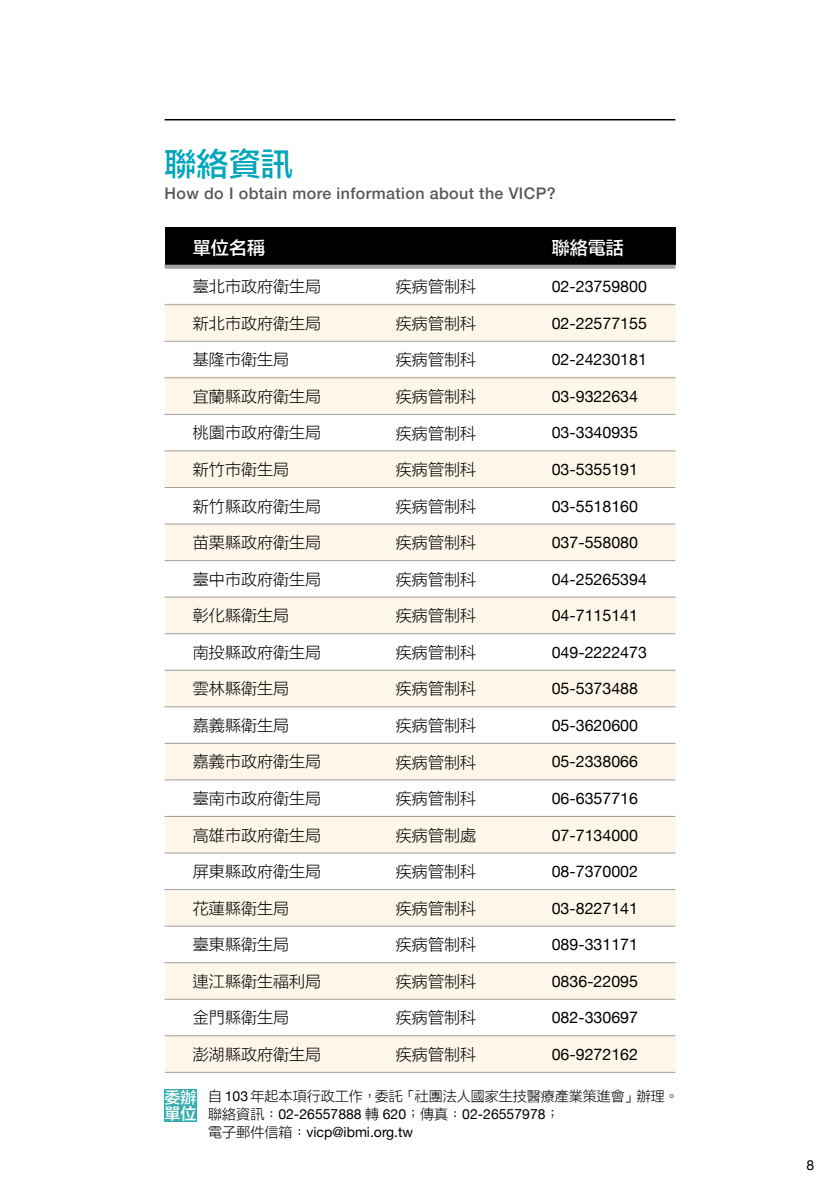
<style>
.page{position:relative;width:840px;height:1191px;background:#fff}
.page>*{position:absolute;margin:0;border:0;box-sizing:border-box;transform-origin:0 0}
.t1{font:32px "FZLTZHB B51 0";color:#00a6ba}
.t2{font:18px "FZLTZHB B51 0";color:#fff}
.t3{font:16px "FZLTXHB B51 0";color:#000}
.t4{font:16px "Helvetica Neue";color:#000}
.t5{font:500 16px "Helvetica Neue";letter-spacing:.025em;color:#595757}
.t6{font:16px/16px "FZLTZHB B51 0";color:#fff}
.t7{font:14px/18px "Helvetica Neue";color:#000}
.t8{font:14px "FZLTXHB B51 0";color:#000}
.s1{font-family:"Helvetica Neue"}
.s2{font-family:"FZLTXHB B51 0"}
</style>
<div class="page">
<div style="left:164px;top:303px;width:511px;height:38px;background:#fff6ea"></div>
<div style="left:164px;top:376px;width:511px;height:38px;background:#fff6ea"></div>
<div style="left:164px;top:449px;width:511px;height:38px;background:#fff6ea"></div>
<div style="left:164px;top:523px;width:511px;height:37px;background:#fff6ea"></div>
<div style="left:164px;top:596px;width:511px;height:37px;background:#fff6ea"></div>
<div style="left:164px;top:669px;width:511px;height:38px;background:#fff6ea"></div>
<div style="left:164px;top:742px;width:511px;height:38px;background:#fff6ea"></div>
<div style="left:164px;top:815px;width:511px;height:38px;background:#fff6ea"></div>
<div style="left:164px;top:889px;width:511px;height:37px;background:#fff6ea"></div>
<div style="left:164px;top:962px;width:511px;height:37px;background:#fff6ea"></div>
<div style="left:164px;top:1035px;width:511px;height:37px;background:#fff6ea"></div>
<div style="left:164px;top:227px;width:511px;height:38px;background:#000"></div>
<div style="left:164px;top:1088px;width:33px;height:33px;background:#3aacad"></div>
<svg style="left:164px;top:265px;width:511px;height:4px;background:#a6a7a7"></svg>
<hr style="left:164px;top:304px;width:511px;height:1px;background:#9fa0a0">
<hr style="left:164px;top:341px;width:511px;height:1px;background:#9fa0a0">
<hr style="left:164px;top:377px;width:511px;height:1px;background:#9fa0a0">
<hr style="left:164px;top:414px;width:511px;height:1px;background:#9fa0a0">
<hr style="left:164px;top:450px;width:511px;height:1px;background:#9fa0a0">
<hr style="left:164px;top:487px;width:511px;height:1px;background:#9fa0a0">
<hr style="left:164px;top:523px;width:511px;height:1px;background:#9fa0a0">
<hr style="left:164px;top:560px;width:511px;height:1px;background:#9fa0a0">
<hr style="left:164px;top:596px;width:511px;height:1px;background:#9fa0a0">
<hr style="left:164px;top:633px;width:511px;height:1px;background:#9fa0a0">
<hr style="left:164px;top:670px;width:511px;height:1px;background:#9fa0a0">
<hr style="left:164px;top:706px;width:511px;height:1px;background:#9fa0a0">
<hr style="left:164px;top:743px;width:511px;height:1px;background:#9fa0a0">
<hr style="left:164px;top:779px;width:511px;height:1px;background:#9fa0a0">
<hr style="left:164px;top:816px;width:511px;height:1px;background:#9fa0a0">
<hr style="left:164px;top:852px;width:511px;height:1px;background:#9fa0a0">
<hr style="left:164px;top:889px;width:511px;height:1px;background:#9fa0a0">
<hr style="left:164px;top:925px;width:511px;height:1px;background:#9fa0a0">
<hr style="left:164px;top:962px;width:511px;height:1px;background:#9fa0a0">
<hr style="left:164px;top:998px;width:511px;height:1px;background:#9fa0a0">
<hr style="left:164px;top:1035px;width:511px;height:1px;background:#9fa0a0">
<hr style="left:164px;top:1071px;width:511px;height:1px;background:#9fa0a0">
<hr style="left:164px;top:119px;width:511px;height:1px;background:#000">
<h1 class="t1" style="left:164px;top:145px;width:130px">聯絡資訊</h1>
<p class="t5" style="left:164px;top:181px;width:392px">How do I obtain more information about the VICP?</p>
<p class="t2" style="left:193px;top:237px;width:73px">單位名稱</p>
<p class="t3" style="left:193px;top:277px;width:129px">臺北市政府衛生局</p>
<p class="t3" style="left:193px;top:314px;width:129px">新北市政府衛生局</p>
<p class="t3" style="left:193px;top:350px;width:97px">基隆市衛生局</p>
<p class="t3" style="left:193px;top:387px;width:129px">宜蘭縣政府衛生局</p>
<p class="t3" style="left:193px;top:423px;width:129px">桃園市政府衛生局</p>
<p class="t3" style="left:193px;top:460px;width:97px">新竹市衛生局</p>
<p class="t3" style="left:193px;top:497px;width:129px">新竹縣政府衛生局</p>
<p class="t3" style="left:193px;top:533px;width:129px">苗栗縣政府衛生局</p>
<p class="t3" style="left:193px;top:570px;width:129px">臺中市政府衛生局</p>
<p class="t3" style="left:193px;top:606px;width:97px">彰化縣衛生局</p>
<p class="t3" style="left:193px;top:643px;width:129px">南投縣政府衛生局</p>
<p class="t3" style="left:193px;top:679px;width:97px">雲林縣衛生局</p>
<p class="t3" style="left:193px;top:716px;width:97px">嘉義縣衛生局</p>
<p class="t3" style="left:193px;top:752px;width:129px">嘉義市政府衛生局</p>
<p class="t3" style="left:193px;top:789px;width:129px">臺南市政府衛生局</p>
<p class="t3" style="left:193px;top:825px;width:129px">高雄市政府衛生局</p>
<p class="t3" style="left:193px;top:862px;width:129px">屏東縣政府衛生局</p>
<p class="t3" style="left:193px;top:898px;width:97px">花蓮縣衛生局</p>
<p class="t3" style="left:193px;top:935px;width:97px">臺東縣衛生局</p>
<p class="t3" style="left:193px;top:972px;width:129px">連江縣衛生福利局</p>
<p class="t3" style="left:193px;top:1008px;width:97px">金門縣衛生局</p>
<p class="t3" style="left:193px;top:1045px;width:129px">澎湖縣政府衛生局</p>
<p class="t2" style="left:551px;top:237px;width:73px">聯絡電話</p>
<p class="t4" style="left:551px;top:275px;width:97px">02-23759800</p>
<p class="t4" style="left:551px;top:311px;width:97px">02-22577155</p>
<p class="t4" style="left:551px;top:348px;width:97px">02-24230181</p>
<p class="t4" style="left:551px;top:385px;width:88px">03-9322634</p>
<p class="t4" style="left:551px;top:421px;width:88px">03-3340935</p>
<p class="t4" style="left:551px;top:458px;width:88px">03-5355191</p>
<p class="t4" style="left:551px;top:494px;width:88px">03-5518160</p>
<p class="t4" style="left:551px;top:531px;width:88px">037-558080</p>
<p class="t4" style="left:551px;top:567px;width:97px">04-25265394</p>
<p class="t4" style="left:551px;top:604px;width:88px">04-7115141</p>
<p class="t4" style="left:551px;top:640px;width:97px">049-2222473</p>
<p class="t4" style="left:551px;top:677px;width:88px">05-5373488</p>
<p class="t4" style="left:551px;top:713px;width:88px">05-3620600</p>
<p class="t4" style="left:551px;top:750px;width:88px">05-2338066</p>
<p class="t4" style="left:551px;top:787px;width:88px">06-6357716</p>
<p class="t4" style="left:551px;top:823px;width:88px">07-7134000</p>
<p class="t4" style="left:551px;top:860px;width:88px">08-7370002</p>
<p class="t4" style="left:551px;top:896px;width:88px">03-8227141</p>
<p class="t4" style="left:551px;top:933px;width:88px">089-331171</p>
<p class="t4" style="left:551px;top:969px;width:88px">0836-22095</p>
<p class="t4" style="left:551px;top:1006px;width:88px">082-330697</p>
<p class="t4" style="left:551px;top:1042px;width:88px">06-9272162</p>
<p class="t8" style="left:208px;top:1087px;width:472px">自 <span class="s1">103</span> 年起本項行政工作，委託「社團法人國家生技醫療產業策進會」辦理。</p>
<p class="t7" style="left:208px;top:1105px;width:352px"><span class="s2">聯絡資訊：</span>02-26557888 <span class="s2">轉</span> 620<span class="s2">；傳真：</span>02-26557978<span class="s2">；電子郵件信箱：</span>vicp@ibmi.org.tw</p>
<p class="t3" style="left:396px;top:277px;width:81px">疾病管制科</p>
<p class="t3" style="left:396px;top:314px;width:81px">疾病管制科</p>
<p class="t3" style="left:396px;top:350px;width:81px">疾病管制科</p>
<p class="t3" style="left:396px;top:387px;width:81px">疾病管制科</p>
<p class="t3" style="left:396px;top:424px;width:81px">疾病管制科</p>
<p class="t3" style="left:396px;top:460px;width:81px">疾病管制科</p>
<p class="t3" style="left:396px;top:497px;width:81px">疾病管制科</p>
<p class="t3" style="left:396px;top:533px;width:81px">疾病管制科</p>
<p class="t3" style="left:396px;top:570px;width:81px">疾病管制科</p>
<p class="t3" style="left:396px;top:606px;width:81px">疾病管制科</p>
<p class="t3" style="left:396px;top:643px;width:81px">疾病管制科</p>
<p class="t3" style="left:396px;top:679px;width:81px">疾病管制科</p>
<p class="t3" style="left:396px;top:716px;width:81px">疾病管制科</p>
<p class="t3" style="left:396px;top:752px;width:81px">疾病管制科</p>
<p class="t3" style="left:396px;top:789px;width:81px">疾病管制科</p>
<p class="t3" style="left:396px;top:826px;width:81px">疾病管制處</p>
<p class="t3" style="left:396px;top:862px;width:81px">疾病管制科</p>
<p class="t3" style="left:396px;top:899px;width:81px">疾病管制科</p>
<p class="t3" style="left:396px;top:935px;width:81px">疾病管制科</p>
<p class="t3" style="left:396px;top:972px;width:81px">疾病管制科</p>
<p class="t3" style="left:396px;top:1008px;width:81px">疾病管制科</p>
<p class="t3" style="left:396px;top:1045px;width:81px">疾病管制科</p>
<p class="t6" style="left:164px;top:1089px;width:33px">委辦單位</p>
<p class="t7" style="left:806px;top:1157px;width:9px">8</p>
</div>
